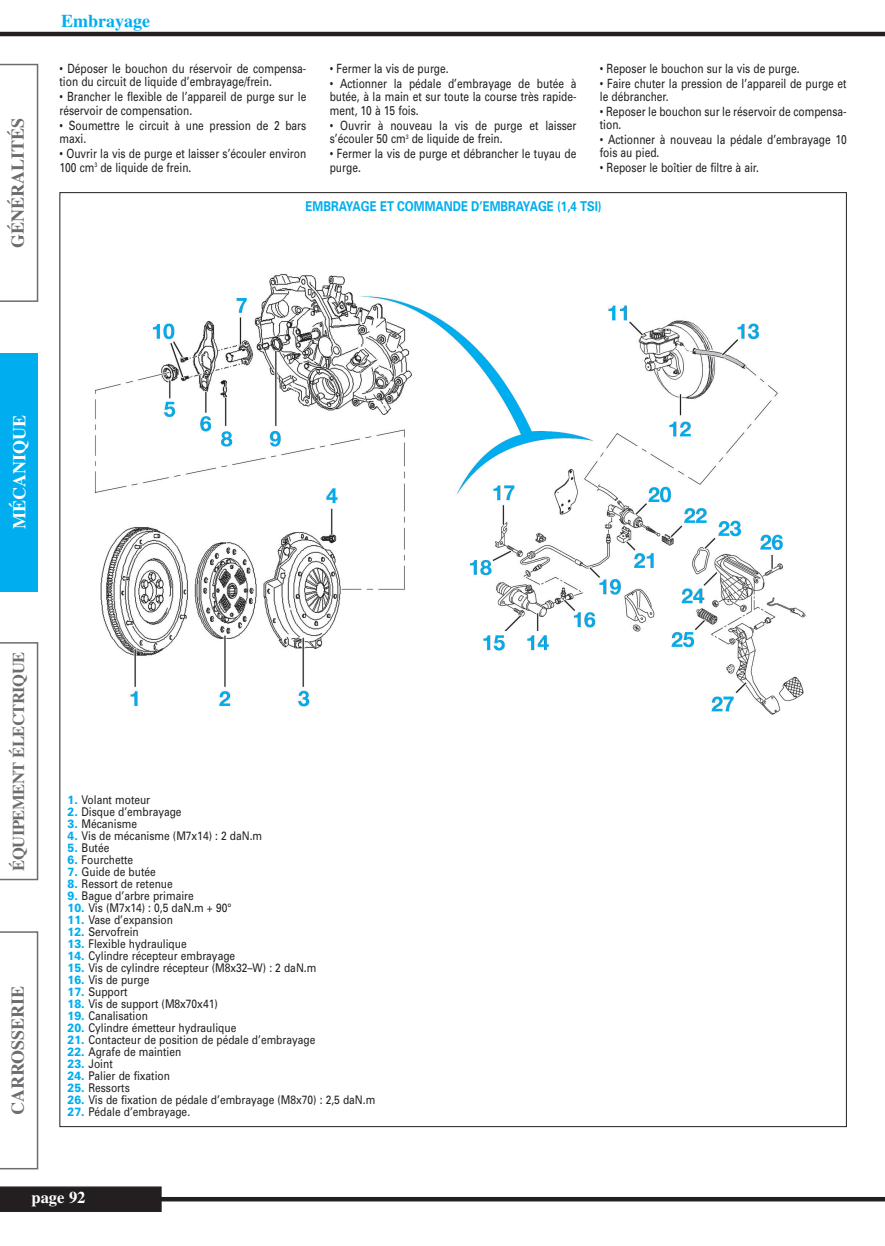
<style>
.page{position:relative;width:885px;height:1246px;background:#fff}
.page>*{position:absolute;margin:0;border:0;box-sizing:border-box;transform-origin:0 0}
.t1{font:700 18px "Times";color:#6c6d70}
.t2{font:700 18px "Times";color:#fff}
.t3{font:700 18px "Times";color:#00aeef}
.t4{font:700 16.5px "Times";letter-spacing:-.025em;color:#6c6d70}
.t5{font:700 16.5px "Times";color:#fff}
.t6{font:700 13.5px "Univers";color:#00aeef;scale:.85 1}
.t7{font:12.75px/13.5px "Univers";color:#231f20;scale:.8 1}
.t8{font:12px "Univers";color:#231f20;scale:.85 1}
.s1{font-weight:900;color:#00aeef}
</style>
<div class="page">
<svg style="left:0;top:64px;width:38px;height:238px"></svg>
<div style="left:0;top:353px;width:38px;height:238px;background:#00aeef"></div>
<svg style="left:0;top:642px;width:38px;height:238px"></svg>
<svg style="left:0;top:931px;width:38px;height:238px"></svg>
<hr style="left:0;top:1197px;width:884px;height:4px;background:#231f20">
<div style="left:0;top:1186px;width:162px;height:26px;background:#231f20"></div>
<hr style="left:0;top:32px;width:884px;height:4px;background:#231f20">
<img style="left:94px;top:274px;width:712px;height:441px">
<h1 class="t1" style="left:12px;top:248px;width:132px;rotate:-90deg">GÉNÉRALITÉS</h1>
<h1 class="t3" style="left:61px;top:15px;width:90px">Embrayage</h1>
<p class="t7" style="left:60px;top:63px;width:310px">• Déposer le bouchon du réservoir de compensa&shy;tion du circuit de liquide d’embrayage/frein.</p>
<p class="t7" style="left:60px;top:91px;width:310px">• Brancher le flexible de l’appareil de purge sur le réservoir de compensation.</p>
<p class="t7" style="left:60px;top:120px;width:310px">• Soumettre le circuit à une pression de 2 bars maxi.</p>
<p class="t7" style="left:60px;top:148px;width:310px">• Ouvrir la vis de purge et laisser s’écouler environ<br>100 cm<sup>3</sup> de liquide de frein.</p>
<p class="t7" style="left:330px;top:63px;width:150px">• Fermer la vis de purge.</p>
<p class="t7" style="left:330px;top:78px;width:310px;text-align:justify">• Actionner la pédale d’embrayage de butée à butée, à la main et sur toute la course très rapide&shy;ment, 10 à 15 fois.</p>
<p class="t7" style="left:330px;top:120px;width:310px">• Ouvrir à nouveau la vis de purge et laisser s’écouler 50 cm<sup>3</sup> de liquide de frein.</p>
<p class="t7" style="left:330px;top:148px;width:310px">• Fermer la vis de purge et débrancher le tuyau de purge.</p>
<p class="t7" style="left:600px;top:63px;width:251px">• Reposer le bouchon sur la vis de purge.</p>
<p class="t7" style="left:600px;top:77px;width:310px">• Faire chuter la pression de l’appareil de purge et le débrancher.</p>
<p class="t7" style="left:600px;top:106px;width:310px">• Reposer le bouchon sur le réservoir de compensa&shy;tion.</p>
<p class="t7" style="left:600px;top:134px;width:310px">• Actionner à nouveau la pédale d’embrayage 10 fois au pied.</p>
<p class="t7" style="left:600px;top:162px;width:200px">• Reposer le boîtier de filtre à air.</p>
<p class="t6" style="left:305px;top:201px;width:350px">EMBRAYAGE ET COMMANDE D’EMBRAYAGE (1,4 TSI)</p>
<h1 class="t2" style="left:13px;top:529px;width:115px;rotate:-90deg">MÉCANIQUE</h1>
<p class="t4" style="left:13px;top:870px;width:220px;rotate:-90deg">ÉQUIPEMENT ÉLECTRIQUE</p>
<h1 class="t1" style="left:12px;top:1115px;width:131px;rotate:-90deg">CARROSSERIE</h1>
<p class="t8" style="left:68px;top:795px;width:99px"><span class="s1">1.</span> Volant moteur</p>
<p class="t8" style="left:68px;top:807px;width:136px"><span class="s1">2.</span> Disque d’embrayage</p>
<p class="t8" style="left:68px;top:819px;width:83px"><span class="s1">3.</span> Mécanisme</p>
<p class="t8" style="left:68px;top:831px;width:230px"><span class="s1">4.</span> Vis de mécanisme (M7x14) : 2 daN.m</p>
<p class="t8" style="left:68px;top:843px;width:51px"><span class="s1">5.</span> Butée</p>
<p class="t8" style="left:68px;top:855px;width:79px"><span class="s1">6.</span> Fourchette</p>
<p class="t8" style="left:68px;top:867px;width:105px"><span class="s1">7.</span> Guide de butée</p>
<p class="t8" style="left:68px;top:879px;width:125px"><span class="s1">8.</span> Ressort de retenue</p>
<p class="t8" style="left:68px;top:891px;width:150px"><span class="s1">9.</span> Bague d’arbre primaire</p>
<p class="t8" style="left:68px;top:903px;width:194px"><span class="s1">10.</span> Vis (M7x14) : 0,5 daN.m + 90°</p>
<p class="t8" style="left:68px;top:915px;width:125px"><span class="s1">11.</span> Vase d’expansion</p>
<p class="t8" style="left:68px;top:927px;width:85px"><span class="s1">12.</span> Servofrein</p>
<p class="t8" style="left:68px;top:939px;width:142px"><span class="s1">13.</span> Flexible hydraulique</p>
<p class="t8" style="left:68px;top:951px;width:199px"><span class="s1">14.</span> Cylindre récepteur embrayage</p>
<p class="t8" style="left:68px;top:963px;width:294px"><span class="s1">15.</span> Vis de cylindre récepteur (M8x32–W) : 2 daN.m</p>
<p class="t8" style="left:68px;top:975px;width:98px"><span class="s1">16.</span> Vis de purge</p>
<p class="t8" style="left:68px;top:987px;width:72px"><span class="s1">17.</span> Support</p>
<p class="t8" style="left:68px;top:999px;width:178px"><span class="s1">18.</span> Vis de support (M8x70x41)</p>
<p class="t8" style="left:68px;top:1011px;width:96px"><span class="s1">19.</span> Canalisation</p>
<p class="t8" style="left:68px;top:1023px;width:200px"><span class="s1">20.</span> Cylindre émetteur hydraulique</p>
<p class="t8" style="left:68px;top:1035px;width:293px"><span class="s1">21.</span> Contacteur de position de pédale d’embrayage</p>
<p class="t8" style="left:68px;top:1047px;width:135px"><span class="s1">22.</span> Agrafe de maintien</p>
<p class="t8" style="left:68px;top:1059px;width:55px"><span class="s1">23.</span> Joint</p>
<p class="t8" style="left:68px;top:1071px;width:122px"><span class="s1">24.</span> Palier de fixation</p>
<p class="t8" style="left:68px;top:1083px;width:75px"><span class="s1">25.</span> Ressorts</p>
<p class="t8" style="left:68px;top:1095px;width:363px"><span class="s1">26.</span> Vis de fixation de pédale d’embrayage (M8x70) : 2,5 daN.m</p>
<p class="t8" style="left:68px;top:1107px;width:146px"><span class="s1">27.</span> Pédale d’embrayage.</p>
<p class="t5" style="left:31px;top:1192px;width:56px">page 92</p>
</div>
